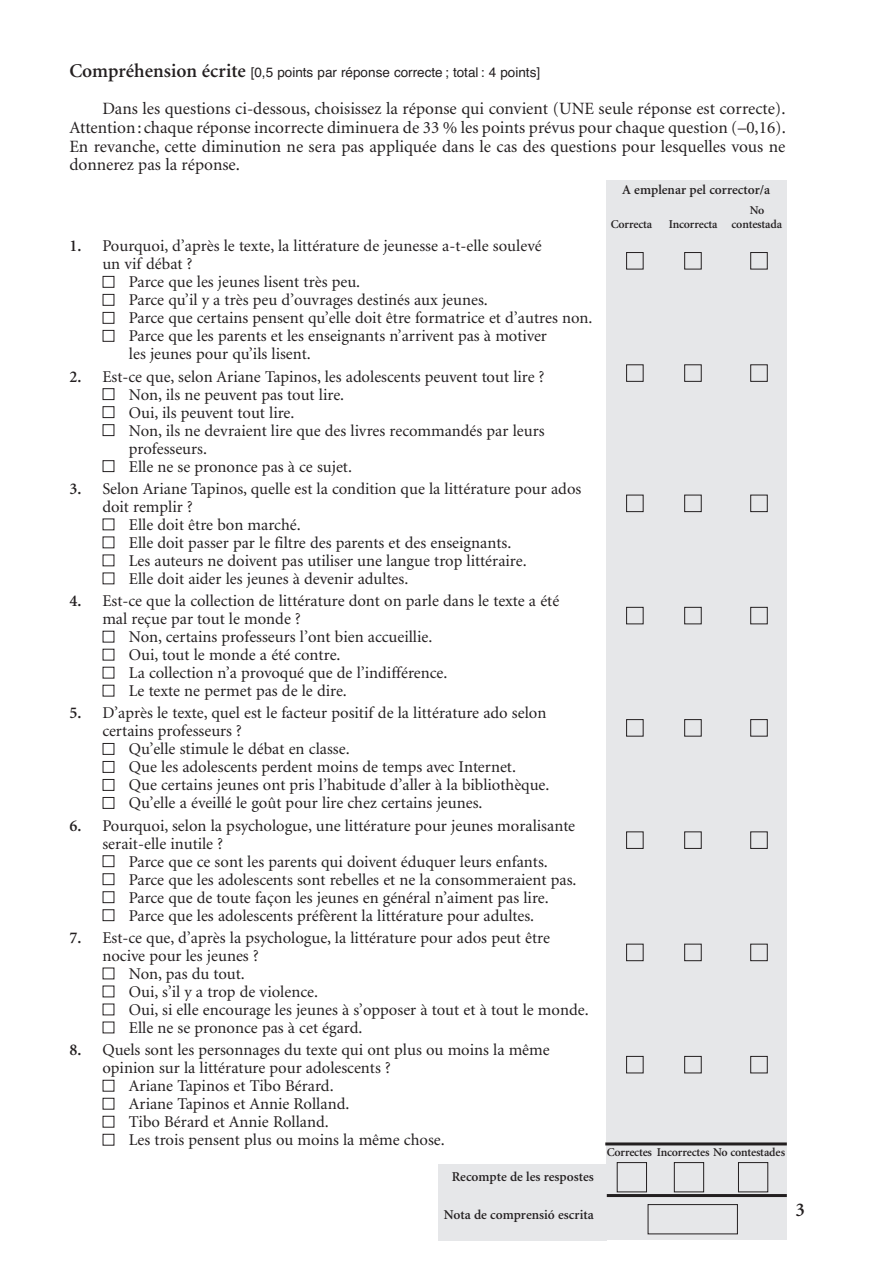
<style>
.page{position:relative;width:893px;height:1263px;background:#fff}
.page>*{position:absolute;margin:0;border:0;box-sizing:border-box;transform-origin:0 0}
.t1{font:600 19.5px "Minion";color:#231f20}
.t2{font:17.25px/18.8px "Minion";color:#231f20;text-align:justify}
.t3{font:16.5px/18px "Minion";color:#231f20}
.t4{font:600 13.5px "Minion";color:#231f20}
.t5{font:13.5px "Helvetica";color:#231f20}
.t6{font:600 12px "Minion";letter-spacing:-.015em;color:#231f20}
.s1{font-family:"Minion";font-weight:600;font-size:19.5px}
.s2{font-weight:600}
.s3{color:#fff}
</style>
<div class="page">
<div style="left:605px;top:181px;width:181px;height:1059px;background:#e6e7e9"></div>
<hr style="left:605px;top:1142px;width:181px;height:3px;background:#231f20">
<div style="left:438px;top:1164px;width:169px;height:76px;background:#e6e7e9"></div>
<hr style="left:606px;top:1194px;width:180px;height:3px;background:#231f20">
<svg style="left:626px;top:252px;width:141px;height:821px"></svg>
<svg style="left:616px;top:1162px;width:152px;height:72px"></svg>
<p class="t5" style="left:69px;top:67px;width:472px"><span class="s1">Compréhension écrite</span> [0,5 points par réponse correcte ; total : 4 points]</p>
<p class="t2" style="left:69px;top:101px;width:718px;text-indent:33px">Dans les questions ci-dessous, choisissez la réponse qui convient (UNE seule réponse est correcte).<br>Attention : chaque réponse incorrecte diminuera de 33 % les points prévus pour chaque question (–0,16).<br>En revanche, cette diminution ne sera pas appliquée dans le cas des questions pour lesquelles vous ne donnerez pas la réponse.</p>
<p class="t3" style="left:102px;top:238px;width:441px;text-indent:-33px"><span class="s2">1.</span> Pourquoi, d’après le texte, la littérature de jeunesse a-t-elle soulevé un vif débat ?</p>
<p class="t3" style="left:102px;top:274px;width:259px"><span class="s3">■</span> Parce que les jeunes lisent très peu.</p>
<p class="t3" style="left:102px;top:292px;width:387px"><span class="s3">■</span> Parce qu’il y a très peu d’ouvrages destinés aux jeunes.</p>
<p class="t3" style="left:102px;top:310px;width:491px"><span class="s3">■</span> Parce que certains pensent qu’elle doit être formatrice et d’autres non.</p>
<p class="t3" style="left:129px;top:328px;width:419px;text-indent:-26px"><span class="s3">■</span> Parce que les parents et les enseignants n’arrivent pas à motiver les jeunes pour qu’ils lisent.</p>
<p class="t3" style="left:69px;top:369px;width:476px"><span class="s2">2.</span> Est-ce que, selon Ariane Tapinos, les adolescents peuvent tout lire ?</p>
<p class="t3" style="left:102px;top:387px;width:243px"><span class="s3">■</span> Non, ils ne peuvent pas tout lire.</p>
<p class="t3" style="left:102px;top:405px;width:193px"><span class="s3">■</span> Oui, ils peuvent tout lire.</p>
<p class="t3" style="left:129px;top:423px;width:417px;text-indent:-26px"><span class="s3">■</span> Non, ils ne devraient lire que des livres recommandés par leurs professeurs.</p>
<p class="t3" style="left:102px;top:459px;width:251px"><span class="s3">■</span> Elle ne se prononce pas à ce sujet.</p>
<p class="t3" style="left:102px;top:481px;width:480px;text-indent:-33px"><span class="s2">3.</span> Selon Ariane Tapinos, quelle est la condition que la littérature pour ados doit remplir ?</p>
<p class="t3" style="left:102px;top:517px;width:200px"><span class="s3">■</span> Elle doit être bon marché.</p>
<p class="t3" style="left:102px;top:535px;width:410px"><span class="s3">■</span> Elle doit passer par le filtre des parents et des enseignants.</p>
<p class="t3" style="left:102px;top:553px;width:425px"><span class="s3">■</span> Les auteurs ne doivent pas utiliser une langue trop littéraire.</p>
<p class="t3" style="left:102px;top:571px;width:307px"><span class="s3">■</span> Elle doit aider les jeunes à devenir adultes.</p>
<p class="t3" style="left:102px;top:593px;width:458px;text-indent:-33px"><span class="s2">4.</span> Est-ce que la collection de littérature dont on parle dans le texte a été mal reçue par tout le monde ?</p>
<p class="t3" style="left:102px;top:629px;width:331px"><span class="s3">■</span> Non, certains professeurs l’ont bien accueillie.</p>
<p class="t3" style="left:102px;top:647px;width:239px"><span class="s3">■</span> Oui, tout le monde a été contre.</p>
<p class="t3" style="left:102px;top:665px;width:346px"><span class="s3">■</span> La collection n’a provoqué que de l’indifférence.</p>
<p class="t3" style="left:102px;top:683px;width:246px"><span class="s3">■</span> Le texte ne permet pas de le dire.</p>
<p class="t3" style="left:102px;top:705px;width:445px;text-indent:-33px"><span class="s2">5.</span> D’après le texte, quel est le facteur positif de la littérature ado selon certains professeurs ?</p>
<p class="t3" style="left:102px;top:741px;width:249px"><span class="s3">■</span> Qu’elle stimule le débat en classe.</p>
<p class="t3" style="left:102px;top:759px;width:415px"><span class="s3">■</span> Que les adolescents perdent moins de temps avec Internet.</p>
<p class="t3" style="left:102px;top:777px;width:448px"><span class="s3">■</span> Que certains jeunes ont pris l’habitude d’aller à la bibliothèque.</p>
<p class="t3" style="left:102px;top:795px;width:381px"><span class="s3">■</span> Qu’elle a éveillé le goût pour lire chez certains jeunes.</p>
<p class="t3" style="left:102px;top:818px;width:474px;text-indent:-33px"><span class="s2">6.</span> Pourquoi, selon la psychologue, une littérature pour jeunes moralisante serait-elle inutile ?</p>
<p class="t3" style="left:102px;top:854px;width:447px"><span class="s3">■</span> Parce que ce sont les parents qui doivent éduquer leurs enfants.</p>
<p class="t3" style="left:102px;top:872px;width:475px"><span class="s3">■</span> Parce que les adolescents sont rebelles et ne la consommeraient pas.</p>
<p class="t3" style="left:102px;top:890px;width:448px"><span class="s3">■</span> Parce que de toute façon les jeunes en général n’aiment pas lire.</p>
<p class="t3" style="left:102px;top:908px;width:433px"><span class="s3">■</span> Parce que les adolescents préfèrent la littérature pour adultes.</p>
<p class="t3" style="left:102px;top:930px;width:449px;text-indent:-33px"><span class="s2">7.</span> Est-ce que, d’après la psychologue, la littérature pour ados peut être nocive pour les jeunes ?</p>
<p class="t3" style="left:102px;top:966px;width:144px"><span class="s3">■</span> Non, pas du tout.</p>
<p class="t3" style="left:102px;top:984px;width:217px"><span class="s3">■</span> Oui, s’il y a trop de violence.</p>
<p class="t3" style="left:102px;top:1002px;width:487px"><span class="s3">■</span> Oui, si elle encourage les jeunes à s’opposer à tout et à tout le monde.</p>
<p class="t3" style="left:102px;top:1020px;width:261px"><span class="s3">■</span> Elle ne se prononce pas à cet égard.</p>
<p class="t3" style="left:102px;top:1042px;width:449px;text-indent:-33px"><span class="s2">8.</span> Quels sont les personnages du texte qui ont plus ou moins la même opinion sur la littérature pour adolescents ?</p>
<p class="t3" style="left:102px;top:1078px;width:233px"><span class="s3">■</span> Ariane Tapinos et Tibo Bérard.</p>
<p class="t3" style="left:102px;top:1096px;width:248px"><span class="s3">■</span> Ariane Tapinos et Annie Rolland.</p>
<p class="t3" style="left:102px;top:1114px;width:228px"><span class="s3">■</span> Tibo Bérard et Annie Rolland.</p>
<p class="t3" style="left:102px;top:1132px;width:344px"><span class="s3">■</span> Les trois pensent plus ou moins la même chose.</p>
<p class="t4" style="left:452px;top:1171px;width:143px">Recompte de les respostes</p>
<p class="t4" style="left:444px;top:1209px;width:152px">Nota de comprensió escrita</p>
<p class="t4" style="left:622px;top:184px;width:149px">A emplenar pel corrector/a</p>
<p class="t6" style="left:749px;top:205px;width:16px">No</p>
<p class="t6" style="left:611px;top:220px;width:43px">Correcta</p>
<p class="t6" style="left:669px;top:220px;width:115px">Incorrecta contestada</p>
<p class="t6" style="left:607px;top:1148px;width:180px">Correctes Incorrectes No contestades</p>
<p class="t1" style="left:795px;top:1202px;width:11px">3</p>
</div>
